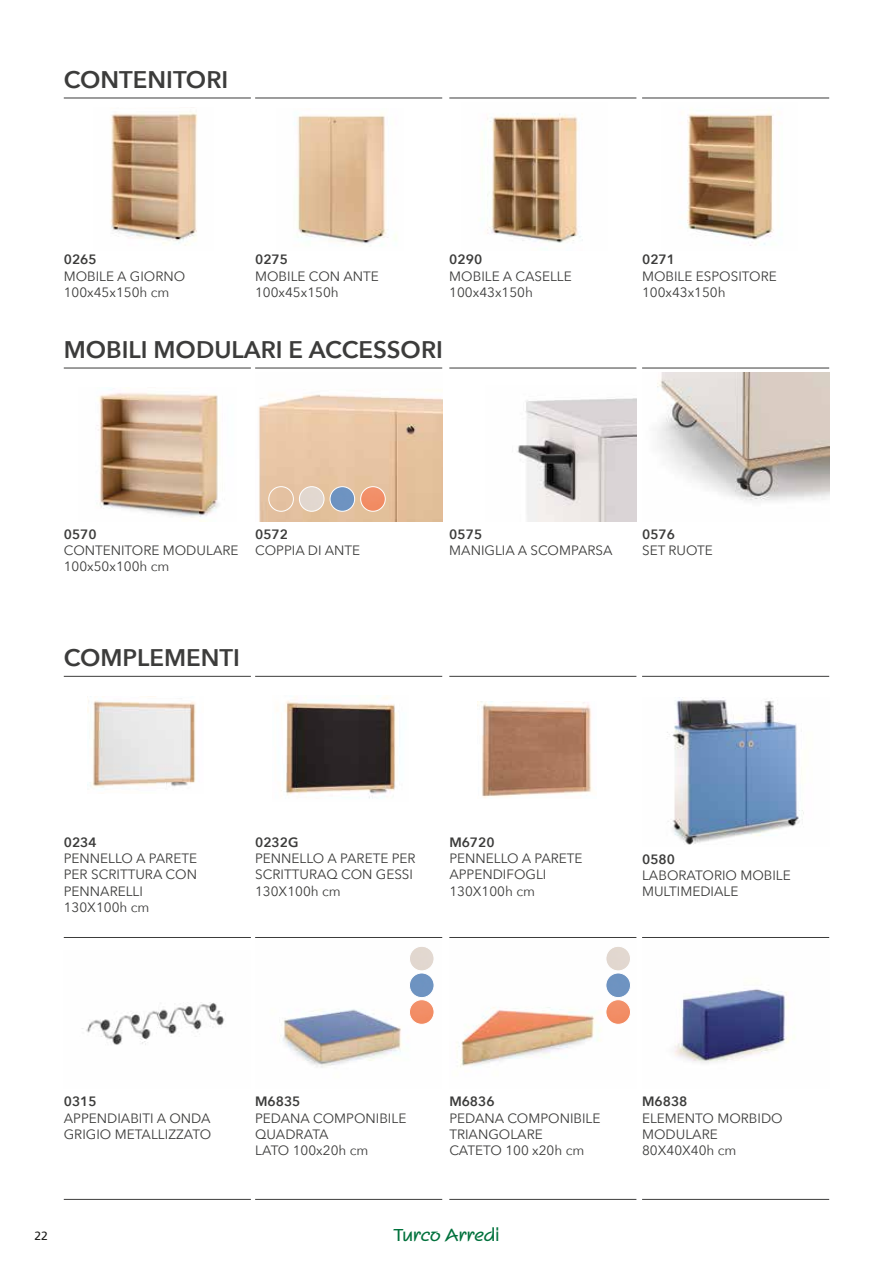
<style>
.page{position:relative;width:893px;height:1263px;background:#fff}
.page>*{position:absolute;margin:0;border:0;box-sizing:border-box;transform-origin:0 0}
.t1{font:600 24px "Avenir Next";color:#3c3c3b}
.t2{font:700 18px "Squire D";color:#00713c;scale:1.2 1}
.t3{font:13.5px/16.2px "Avenir Next";color:#3c3c3b}
.t4{font:600 13.5px "Avenir Next";color:#3c3c3b}
.t5{font:12px "Frutiger";color:#1d1d1b}
</style>
<div class="page">
<img style="left:258px;top:394px;width:184px;height:127px">
<img style="left:517px;top:398px;width:119px;height:123px">
<img style="left:657px;top:372px;width:172px;height:129px">
<hr style="left:64px;top:368px;width:187px;height:1px;background:#3c3c3b">
<hr style="left:449px;top:368px;width:187px;height:1px;background:#3c3c3b">
<hr style="left:642px;top:368px;width:187px;height:1px;background:#3c3c3b">
<hr style="left:255px;top:368px;width:187px;height:1px;background:#3c3c3b">
<img style="left:674px;top:989px;width:121px;height:74px">
<img style="left:478px;top:701px;width:115px;height:97px">
<img style="left:456px;top:976px;width:173px;height:91px">
<img style="left:88px;top:696px;width:108px;height:92px">
<img style="left:281px;top:695px;width:115px;height:104px">
<hr style="left:64px;top:676px;width:187px;height:1px;background:#3c3c3b">
<hr style="left:64px;top:1199px;width:187px;height:1px;background:#3c3c3b">
<hr style="left:64px;top:937px;width:187px;height:1px;background:#3c3c3b">
<hr style="left:449px;top:676px;width:187px;height:1px;background:#3c3c3b">
<hr style="left:642px;top:676px;width:187px;height:1px;background:#3c3c3b">
<hr style="left:449px;top:1199px;width:187px;height:1px;background:#3c3c3b">
<hr style="left:449px;top:937px;width:187px;height:1px;background:#3c3c3b">
<hr style="left:642px;top:937px;width:187px;height:1px;background:#3c3c3b">
<hr style="left:255px;top:676px;width:187px;height:1px;background:#3c3c3b">
<hr style="left:255px;top:1199px;width:187px;height:1px;background:#3c3c3b">
<hr style="left:255px;top:937px;width:187px;height:1px;background:#3c3c3b">
<hr style="left:642px;top:1199px;width:187px;height:1px;background:#3c3c3b">
<img style="left:280px;top:992px;width:152px;height:76px">
<img style="left:82px;top:1002px;width:143px;height:43px">
<img style="left:606px;top:946px;width:24px;height:25px;border-radius:12px">
<div style="left:605px;top:946px;width:26px;height:25px;border:1px solid #fff;border-radius:50%"></div>
<img style="left:409px;top:946px;width:25px;height:25px;border-radius:12px">
<div style="left:409px;top:946px;width:25px;height:25px;border:1px solid #fff;border-radius:50%"></div>
<img style="left:606px;top:973px;width:24px;height:24px;border-radius:12px">
<div style="left:605px;top:973px;width:26px;height:25px;border:1px solid #fff;border-radius:50%"></div>
<img style="left:409px;top:973px;width:25px;height:24px;border-radius:12px">
<div style="left:409px;top:973px;width:25px;height:25px;border:1px solid #fff;border-radius:50%"></div>
<img style="left:606px;top:1000px;width:24px;height:24px;border-radius:12px">
<div style="left:605px;top:999px;width:26px;height:26px;border:1px solid #fff;border-radius:50%"></div>
<img style="left:409px;top:1000px;width:25px;height:24px;border-radius:12px">
<div style="left:409px;top:999px;width:25px;height:26px;border:1px solid #fff;border-radius:50%"></div>
<img style="left:667px;top:697px;width:137px;height:148px">
<img style="left:97px;top:389px;width:122px;height:132px">
<img style="left:487px;top:113px;width:96px;height:130px">
<img style="left:110px;top:113px;width:87px;height:133px">
<img style="left:687px;top:112px;width:87px;height:134px">
<img style="left:294px;top:113px;width:103px;height:132px">
<hr style="left:64px;top:98px;width:187px;height:1px;background:#3c3c3b">
<hr style="left:449px;top:98px;width:187px;height:1px;background:#3c3c3b">
<hr style="left:255px;top:98px;width:187px;height:1px;background:#3c3c3b">
<hr style="left:642px;top:98px;width:187px;height:1px;background:#3c3c3b">
<img style="left:269px;top:487px;width:24px;height:24px;border-radius:12px">
<div style="left:268px;top:486px;width:26px;height:26px;border:1px solid #fff;border-radius:50%"></div>
<img style="left:299px;top:487px;width:25px;height:24px;border-radius:12px">
<div style="left:299px;top:486px;width:25px;height:26px;border:1px solid #fff;border-radius:50%"></div>
<img style="left:330px;top:487px;width:25px;height:24px;border-radius:12px">
<div style="left:330px;top:486px;width:25px;height:26px;border:1px solid #fff;border-radius:50%"></div>
<img style="left:361px;top:487px;width:24px;height:24px;border-radius:12px">
<div style="left:360px;top:486px;width:26px;height:26px;border:1px solid #fff;border-radius:50%"></div>
<h1 class="t1" style="left:64px;top:59px;width:166px">CONTENITORI</h1>
<p class="t4" style="left:64px;top:248px;width:34px">0265</p>
<p class="t3" style="left:64px;top:267px;width:123px">MOBILE A GIORNO<br>100x45x150h cm</p>
<p class="t4" style="left:255px;top:248px;width:34px">0275</p>
<p class="t3" style="left:255px;top:267px;width:125px">MOBILE CON ANTE<br>100x45x150h</p>
<p class="t4" style="left:449px;top:248px;width:34px">0290</p>
<p class="t3" style="left:449px;top:267px;width:124px">MOBILE A CASELLE<br>100x43x150h</p>
<h1 class="t1" style="left:64px;top:329px;width:381px">MOBILI MODULARI E ACCESSORI</h1>
<p class="t4" style="left:642px;top:248px;width:34px">0271</p>
<p class="t3" style="left:642px;top:267px;width:136px">MOBILE ESPOSITORE<br>100x43x150h</p>
<p class="t4" style="left:64px;top:523px;width:34px">0570</p>
<p class="t3" style="left:64px;top:542px;width:176px">CONTENITORE MODULARE<br>100x50x100h cm</p>
<p class="t4" style="left:255px;top:523px;width:34px">0572</p>
<p class="t3" style="left:255px;top:542px;width:107px">COPPIA DI ANTE</p>
<h1 class="t1" style="left:64px;top:637px;width:178px">COMPLEMENTI</h1>
<p class="t4" style="left:449px;top:523px;width:34px">0575</p>
<p class="t3" style="left:449px;top:542px;width:165px">MANIGLIA A SCOMPARSA</p>
<p class="t4" style="left:642px;top:523px;width:34px">0576</p>
<p class="t3" style="left:642px;top:542px;width:72px">SET RUOTE</p>
<p class="t4" style="left:64px;top:831px;width:34px">0234</p>
<p class="t3" style="left:64px;top:850px;width:135px">PENNELLO A PARETE<br>PER SCRITTURA CON<br>PENNARELLI<br>130X100h cm</p>
<p class="t4" style="left:255px;top:831px;width:45px">0232G</p>
<p class="t3" style="left:255px;top:850px;width:162px">PENNELLO A PARETE PER<br>SCRITTURAQ CON GESSI<br>130X100h cm</p>
<p class="t4" style="left:449px;top:831px;width:47px">M6720</p>
<p class="t3" style="left:449px;top:850px;width:135px">PENNELLO A PARETE<br>APPENDIFOGLI<br>130X100h cm</p>
<p class="t4" style="left:642px;top:848px;width:34px">0580</p>
<p class="t3" style="left:642px;top:867px;width:150px">LABORATORIO MOBILE<br>MULTIMEDIALE</p>
<p class="t4" style="left:64px;top:1090px;width:34px">0315</p>
<p class="t3" style="left:64px;top:1109px;width:149px">APPENDIABITI A ONDA<br>GRIGIO METALLIZZATO</p>
<p class="t4" style="left:255px;top:1090px;width:47px">M6835</p>
<p class="t3" style="left:255px;top:1109px;width:153px">PEDANA COMPONIBILE<br>QUADRATA<br>LATO 100x20h cm</p>
<p class="t4" style="left:449px;top:1090px;width:47px">M6836</p>
<p class="t3" style="left:449px;top:1109px;width:153px">PEDANA COMPONIBILE<br>TRIANGOLARE<br>CATETO 100 x20h cm</p>
<p class="t5" style="left:34px;top:1229px;width:15px">22</p>
<h2 class="t2" style="left:394px;top:1225px;width:90px">Turco Arredi</h2>
<p class="t4" style="left:642px;top:1090px;width:47px">M6838</p>
<p class="t3" style="left:642px;top:1109px;width:142px">ELEMENTO MORBIDO<br>MODULARE<br>80X40X40h cm</p>
</div>
